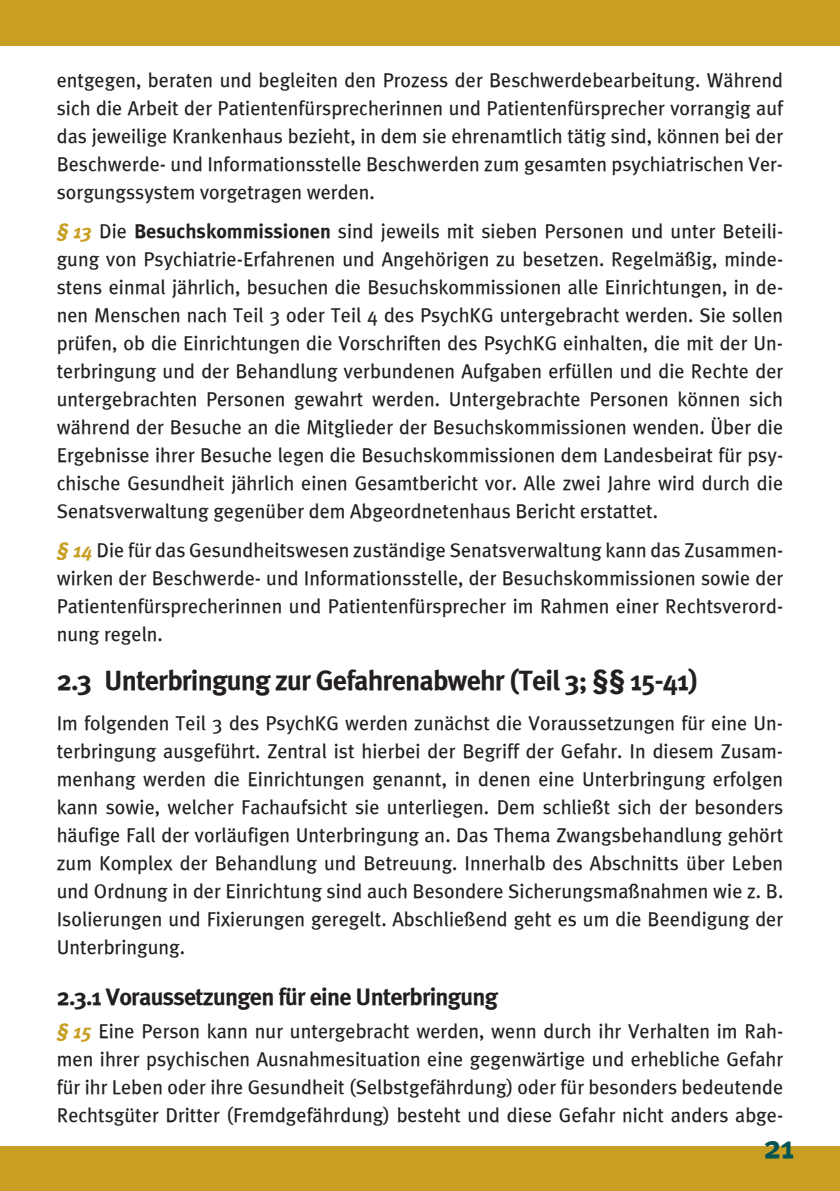
<style>
.page{position:relative;width:840px;height:1191px;background:#fff}
.page>*{position:absolute;margin:0;border:0;box-sizing:border-box;transform-origin:0 0}
.t1{font:700 32px "Meta Plus";color:#015355}
.t2{font:700 28px "Meta Plus";letter-spacing:-.03em;color:#231f20}
.t3{font:700 24px "Meta Plus";letter-spacing:-.03em;color:#231f20}
.t4{font:20px/28px "Meta Plus";color:#231f20;text-align:justify}
.s1{font-weight:700;font-style:italic;color:#c89f22}
.s2{font-weight:700}
</style>
<div class="page">
<div style="left:0;top:1146px;width:839px;height:45px;background:#c89f22"></div>
<div style="left:0;top:0;width:839px;height:46px;background:#c89f22"></div>
<p class="t4" style="left:57px;top:65px;width:727px">entgegen, beraten und begleiten den Prozess der Beschwerdebearbeitung. Während sich die Arbeit der Patientenfürsprecherinnen und Patientenfürsprecher vorrangig auf das jeweilige Krankenhaus bezieht, in dem sie ehrenamtlich tätig sind, können bei der Beschwerde- und Informationsstelle Beschwerden zum gesamten psychiatrischen Ver&shy;sorgungssystem vorgetragen werden.</p>
<p class="t4" style="left:57px;top:217px;width:727px"><span class="s1">§ 13</span> Die <span class="s2">Besuchskommissionen</span> sind jeweils mit sieben Personen und unter Beteili&shy;gung von Psychiatrie-Erfahrenen und Angehörigen zu besetzen. Regelmäßig, minde&shy;stens einmal jährlich, besuchen die Besuchskommissionen alle Einrichtungen, in de&shy;nen Menschen nach Teil 3 oder Teil 4 des PsychKG untergebracht werden. Sie sollen prüfen, ob die Einrichtungen die Vorschriften des PsychKG einhalten, die mit der Un&shy;terbringung und der Behandlung verbundenen Aufgaben erfüllen und die Rechte der untergebrachten Personen gewahrt werden. Untergebrachte Personen können sich während der Besuche an die Mitglieder der Besuchskommissionen wenden. Über die Ergebnisse ihrer Besuche legen die Besuchskommissionen dem Landesbeirat für psy&shy;chische Gesundheit jährlich einen Gesamtbericht vor. Alle zwei Jahre wird durch die Senatsverwaltung gegenüber dem Abgeordnetenhaus Bericht erstattet.</p>
<p class="t4" style="left:57px;top:536px;width:727px"><span class="s1">§ 14</span> Die für das Gesundheitswesen zuständige Senatsverwaltung kann das Zusammen&shy;wirken der Beschwerde- und Informationsstelle, der Besuchskommissionen sowie der Patientenfürsprecherinnen und Patientenfürsprecher im Rahmen einer Rechtsverord&shy;nung regeln.</p>
<h2 class="t2" style="left:57px;top:664px;width:642px">2.3 Unterbringung zur Gefahrenabwehr (Teil 3; §§ 15-41)</h2>
<p class="t4" style="left:57px;top:708px;width:727px">Im folgenden Teil 3 des PsychKG werden zunächst die Voraussetzungen für eine Un&shy;terbringung ausgeführt. Zentral ist hierbei der Begriff der Gefahr. In diesem Zusam&shy;menhang werden die Einrichtungen genannt, in denen eine Unterbringung erfolgen kann sowie, welcher Fachaufsicht sie unterliegen. Dem schließt sich der besonders häufige Fall der vorläufigen Unterbringung an. Das Thema Zwangsbehandlung gehört zum Komplex der Behandlung und Betreuung. Innerhalb des Abschnitts über Leben und Ordnung in der Einrichtung sind auch Besondere Sicherungsmaßnahmen wie z. B.<br>Isolierungen und Fixierungen geregelt. Abschließend geht es um die Beendigung der Unterbringung.</p>
<p class="t3" style="left:57px;top:982px;width:442px">2.3.1 Voraussetzungen für eine Unterbringung</p>
<p class="t4" style="left:57px;top:1017px;width:727px"><span class="s1">§ 15</span> Eine Person kann nur untergebracht werden, wenn durch ihr Verhalten im Rah&shy;men ihrer psychischen Ausnahmesituation eine gegenwärtige und erhebliche Gefahr für ihr Leben oder ihre Gesundheit (Selbstgefährdung) oder für besonders bedeutende Rechtsgüter Dritter (Fremdgefährdung) besteht und diese Gefahr nicht anders abge-</p>
<h1 class="t1" style="left:763px;top:1128px;width:32px">21</h1>
</div>
